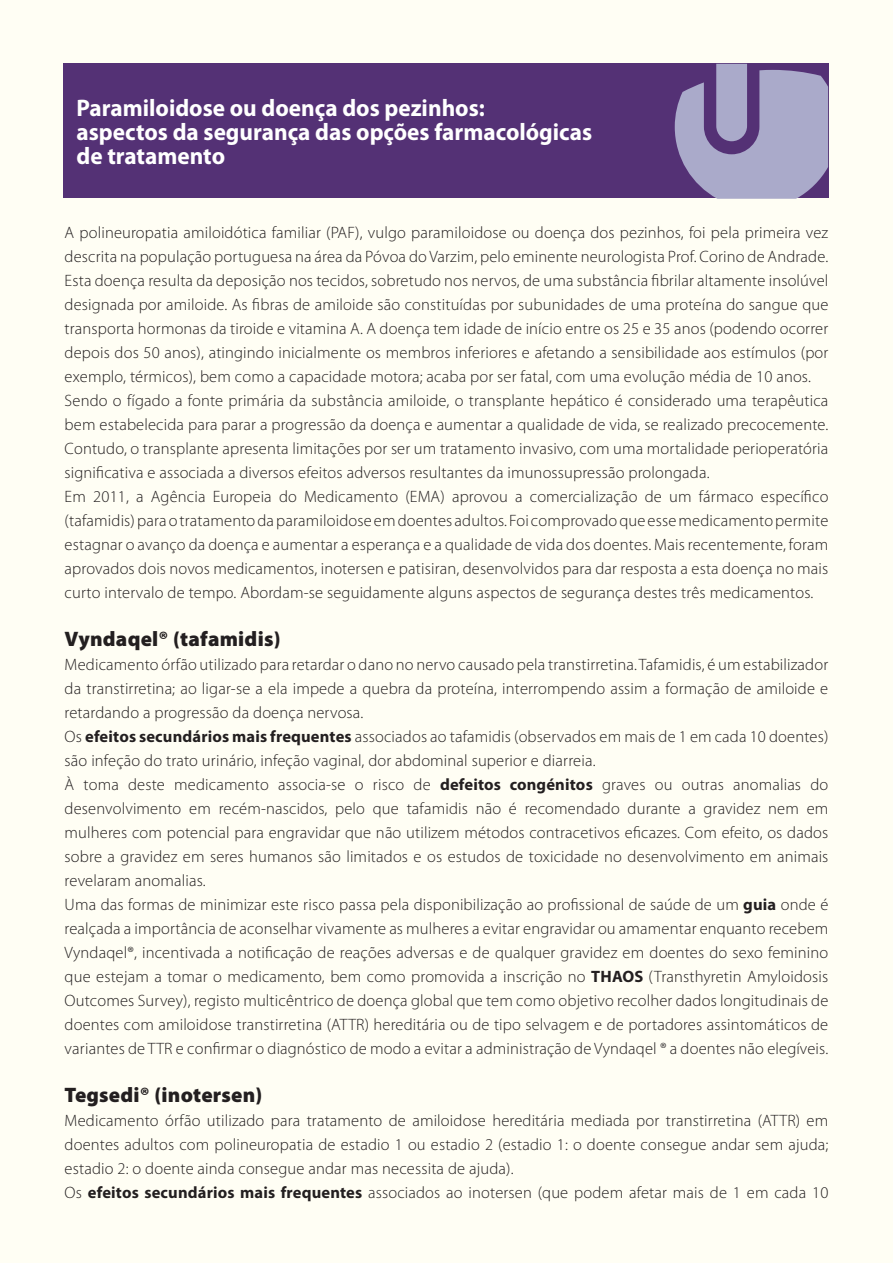
<style>
.page{position:relative;width:893px;height:1263px;background:#fffef4}
.page>*{position:absolute;margin:0;border:0;box-sizing:border-box;transform-origin:0 0}
.Título_Normal{font:700 24px "Myriad Pro";color:#fff}
.Texto_Normal_Itálico{font:900 21px "Myriad Pro";letter-spacing:.01em;color:#231f20}
.Texto_Normal_Itálico-2{font:300 16.5px/24px "Myriad Pro";letter-spacing:.01em;color:#231f20;text-align:justify}
.s1{font-weight:700}
</style>
<div class="page">
<div style="left:64px;top:64px;width:765px;height:134px;background:#543175"></div>
<svg style="left:675px;top:64px;width:153px;height:134px"></svg>
<p class="Título_Normal" style="left:77px;top:94px;width:410px">Paramiloidose ou doença dos pezinhos:</p>
<p class="Título_Normal" style="left:77px;top:118px;width:517px">aspectos da segurança das opções farmacológicas</p>
<p class="Título_Normal" style="left:77px;top:142px;width:150px">de tratamento</p>
<p class="Texto_Normal_Itálico-2" style="left:65px;top:221px;width:765px">A polineuropatia amiloidótica familiar (PAF), vulgo paramiloidose ou doença dos pezinhos, foi pela primeira vez descrita na população portuguesa na área da Póvoa do Varzim, pelo eminente neurologista Prof. Corino de Andrade.</p>
<p class="Texto_Normal_Itálico-2" style="left:65px;top:269px;width:765px">Esta doença resulta da deposição nos tecidos, sobretudo nos nervos, de uma substância fibrilar altamente insolúvel designada por amiloide. As fibras de amiloide são constituídas por subunidades de uma proteína do sangue que transporta hormonas da tiroide e vitamina A. A doença tem idade de início entre os 25 e 35 anos (podendo ocorrer depois dos 50 anos), atingindo inicialmente os membros inferiores e afetando a sensibilidade aos estímulos (por exemplo, térmicos), bem como a capacidade motora; acaba por ser fatal, com uma evolução média de 10 anos.</p>
<p class="Texto_Normal_Itálico-2" style="left:65px;top:389px;width:765px">Sendo o fígado a fonte primária da substância amiloide, o transplante hepático é considerado uma terapêutica bem estabelecida para parar a progressão da doença e aumentar a qualidade de vida, se realizado precocemente.<br>Contudo, o transplante apresenta limitações por ser um tratamento invasivo, com uma mortalidade perioperatória significativa e associada a diversos efeitos adversos resultantes da imunossupressão prolongada.</p>
<p class="Texto_Normal_Itálico-2" style="left:65px;top:485px;width:765px">Em 2011, a Agência Europeia do Medicamento (EMA) aprovou a comercialização de um fármaco específico (tafamidis) para o tratamento da paramiloidose em doentes adultos. Foi comprovado que esse medicamento permite estagnar o avanço da doença e aumentar a esperança e a qualidade de vida dos doentes. Mais recentemente, foram aprovados dois novos medicamentos, inotersen e patisiran, desenvolvidos para dar resposta a esta doença no mais curto intervalo de tempo. Abordam-se seguidamente alguns aspectos de segurança destes três medicamentos.</p>
<p class="Texto_Normal_Itálico" style="left:65px;top:627px;width:217px">Vyndaqel® (tafamidis)</p>
<p class="Texto_Normal_Itálico-2" style="left:65px;top:653px;width:765px">Medicamento órfão utilizado para retardar o dano no nervo causado pela transtirretina. Tafamidis, é um estabilizador da transtirretina; ao ligar-se a ela impede a quebra da proteína, interrompendo assim a formação de amiloide e retardando a progressão da doença nervosa.</p>
<p class="Texto_Normal_Itálico-2" style="left:65px;top:725px;width:765px">Os <span class="s1">efeitos secundários mais frequentes</span> associados ao tafamidis (observados em mais de 1 em cada 10 doentes) são infeção do trato urinário, infeção vaginal, dor abdominal superior e diarreia.</p>
<p class="Texto_Normal_Itálico-2" style="left:65px;top:773px;width:765px">À toma deste medicamento associa-se o risco de <span class="s1">defeitos congénitos</span> graves ou outras anomalias do desenvolvimento em recém-nascidos, pelo que tafamidis não é recomendado durante a gravidez nem em mulheres com potencial para engravidar que não utilizem métodos contracetivos eficazes. Com efeito, os dados sobre a gravidez em seres humanos são limitados e os estudos de toxicidade no desenvolvimento em animais revelaram anomalias.</p>
<p class="Texto_Normal_Itálico-2" style="left:65px;top:893px;width:765px">Uma das formas de minimizar este risco passa pela disponibilização ao profissional de saúde de um <span class="s1">guia</span> onde é realçada a importância de aconselhar vivamente as mulheres a evitar engravidar ou amamentar enquanto recebem Vyndaqel®, incentivada a notificação de reações adversas e de qualquer gravidez em doentes do sexo feminino que estejam a tomar o medicamento, bem como promovida a inscrição no <span class="s1">THAOS</span> (Transthyretin Amyloidosis Outcomes Survey), registo multicêntrico de doença global que tem como objetivo recolher dados longitudinais de doentes com amiloidose transtirretina (ATTR) hereditária ou de tipo selvagem e de portadores assintomáticos de variantes de TTR e confirmar o diagnóstico de modo a evitar a administração de Vyndaqel ® a doentes não elegíveis.</p>
<p class="Texto_Normal_Itálico" style="left:65px;top:1083px;width:199px">Tegsedi® (inotersen)</p>
<p class="Texto_Normal_Itálico-2" style="left:65px;top:1109px;width:765px">Medicamento órfão utilizado para tratamento de amiloidose hereditária mediada por transtirretina (ATTR) em doentes adultos com polineuropatia de estadio 1 ou estadio 2 (estadio 1: o doente consegue andar sem ajuda; estadio 2: o doente ainda consegue andar mas necessita de ajuda).</p>
<p class="Texto_Normal_Itálico-2" style="left:65px;top:1181px;width:765px">Os <span class="s1">efeitos secundários mais frequentes</span> associados ao inotersen (que podem afetar mais de 1 em cada 10</p>
</div>
